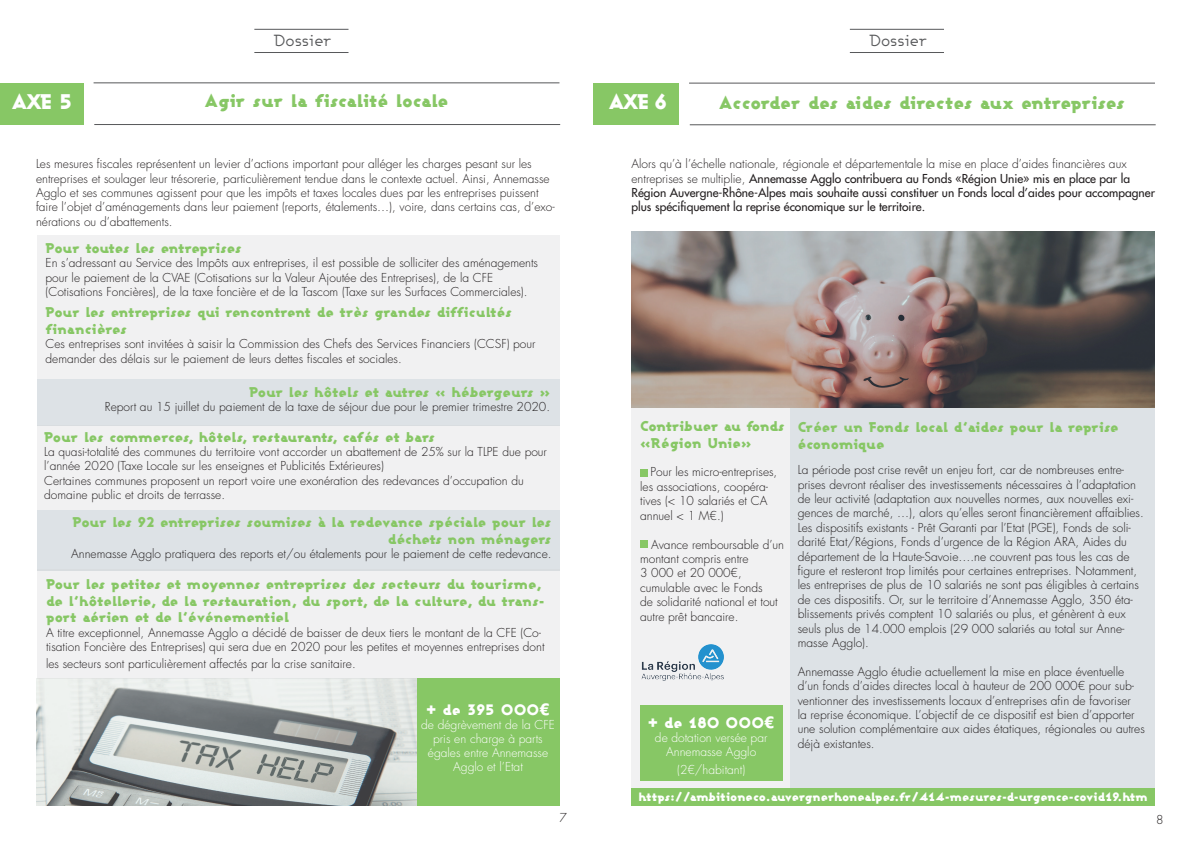
<style>
.page{position:relative;width:1191px;height:842px;background:#fff}
.page>*{position:absolute;margin:0;border:0;box-sizing:border-box;transform-origin:0 0}
.t1{font:900 21px "Ashby";letter-spacing:-.105em;color:#fff}
.t2{font:900 18px "Ashby";letter-spacing:-.02em;color:#87c765}
.t3{font:16px "Ashby";color:#57585a}
.t4{font:900 15px "Ashby";color:#fff}
.t5{font:900 14px/16.8px "Ashby";letter-spacing:-.02em;color:#87c765}
.t6{font:300 12px/14.4px "Futura Std";color:#231f20}
.t7{font:500 12px/14.4px "Futura Std";color:#231f20}
.t8{font:300 12px/14px "Futura Std";color:#fff;text-align:center}
.t9{font:900 12px "Ashby";letter-spacing:-.015em;color:#fff}
.s1{font-family:"Futura Std";font-weight:700}
.s2{font-weight:300}
</style>
<div class="page">
<div style="left:37px;top:510px;width:522px;height:61px;background:#dde2e6"></div>
<div style="left:0;top:83px;width:83px;height:42px;background:#87c765"></div>
<hr style="left:254px;top:29px;width:94px;height:1px;background:#57585a">
<hr style="left:254px;top:52px;width:94px;height:1px;background:#57585a">
<hr style="left:94px;top:83px;width:465px;height:1px;background:#57585a">
<hr style="left:94px;top:124px;width:466px;height:1px;background:#57585a">
<div style="left:37px;top:235px;width:522px;height:144px;background:#f1f1f2"></div>
<div style="left:37px;top:379px;width:522px;height:46px;background:#dde2e6"></div>
<div style="left:37px;top:425px;width:522px;height:85px;background:#f1f1f2"></div>
<img style="left:37px;top:679px;width:379px;height:127px">
<div style="left:37px;top:570px;width:523px;height:109px;background:#f1f1f2"></div>
<div style="left:594px;top:83px;width:85px;height:42px;background:#87c765"></div>
<hr style="left:850px;top:29px;width:94px;height:1px;background:#57585a">
<hr style="left:850px;top:52px;width:94px;height:1px;background:#57585a">
<hr style="left:689px;top:83px;width:466px;height:1px;background:#57585a">
<hr style="left:690px;top:125px;width:465px;height:1px;background:#57585a">
<div style="left:631px;top:408px;width:159px;height:381px;background:#f1f1f2"></div>
<div style="left:790px;top:408px;width:365px;height:389px;background:#dde2e6"></div>
<div style="left:631px;top:789px;width:524px;height:17px;background:#87c765"></div>
<div style="left:639px;top:705px;width:143px;height:75px;background:#87c765"></div>
<img style="left:631px;top:231px;width:524px;height:177px">
<div style="left:640px;top:469px;width:8px;height:7px;background:#87c765"></div>
<div style="left:640px;top:540px;width:8px;height:8px;background:#87c765"></div>
<img style="left:641px;top:644px;width:83px;height:37px">
<div style="left:416px;top:679px;width:143px;height:127px;background:#87c765"></div>
<h1 class="t1" style="left:12px;top:88px;width:63px">AXE 5</h1>
<h3 class="t3" style="left:273px;top:30px;width:60px">Dossier</h3>
<h2 class="t2" style="left:204px;top:89px;width:246px">Agir sur la fiscalité locale</h2>
<p class="t6" style="left:36px;top:157px;width:520px">Les mesures fiscales représentent un levier d’actions important pour alléger les charges pesant sur les entreprises et soulager leur trésorerie, particulièrement tendue dans le contexte actuel. Ainsi, Annemasse Agglo et ses communes agissent pour que les impôts et taxes locales dues par les entreprises puissent faire l’objet d’aménagements dans leur paiement (reports, étalements…), voire, dans certains cas, d’exo&shy;nérations ou d’abattements.</p>
<p class="t5" style="left:46px;top:239px;width:198px">Pour toutes les entreprises</p>
<p class="t6" style="left:46px;top:256px;width:494px">En s’adressant au Service des Impôts aux entreprises, il est possible de solliciter des aménagements pour le paiement de la CVAE (Cotisations sur la Valeur Ajoutée des Entreprises), de la CFE (Cotisations Foncières), de la taxe foncière et de la Tascom (Taxe sur les Surfaces Commerciales).</p>
<p class="t5" style="left:46px;top:304px;width:468px">Pour les entreprises qui rencontrent de très grandes difficultés financières</p>
<p class="t6" style="left:46px;top:337px;width:491px">Ces entreprises sont invitées à saisir la Commission des Chefs des Services Financiers (CCSF) pour demander des délais sur le paiement de leurs dettes fiscales et sociales.</p>
<p class="t5" style="left:249px;top:383px;width:302px">Pour les hôtels et autres « hébergeurs »</p>
<p class="t6" style="left:105px;top:400px;width:447px">Report au 15 juillet du paiement de la taxe de séjour due pour le premier trimestre 2020.</p>
<p class="t5" style="left:44px;top:428px;width:392px">Pour les commerces, hôtels, restaurants, cafés et bars</p>
<p class="t6" style="left:44px;top:445px;width:504px">La quasi-totalité des communes du territoire vont accorder un abattement de 25% sur la TLPE due pour l’année 2020 (Taxe Locale sur les enseignes et Publicités Extérieures)<br>Certaines communes proposent un report voire une exonération des redevances d’occupation du domaine public et droits de terrasse.</p>
<p class="t5" style="left:73px;top:513px;width:480px;text-align:right">Pour les 92 entreprises soumises à la redevance spéciale pour les déchets non ménagers</p>
<p class="t6" style="left:71px;top:547px;width:482px">Annemasse Agglo pratiquera des reports et/ou étalements pour le paiement de cette redevance.</p>
<p class="t5" style="left:46px;top:575px;width:500px">Pour les petites et moyennes entreprises des secteurs du tourisme, de l’hôtellerie, de la restauration, du sport, de la culture, du trans&shy;port aérien et de l’événementiel</p>
<p class="t6" style="left:46px;top:625px;width:500px">A titre exceptionnel, Annemasse Agglo a décidé de baisser de deux tiers le montant de la CFE (Co&shy;tisation Foncière des Entreprises) qui sera due en 2020 pour les petites et moyennes entreprises dont</p>
<p class="t6" style="left:46px;top:657px;width:311px">les secteurs sont particulièrement affectés par la crise sanitaire.</p>
<p class="t4" style="left:426px;top:700px;width:125px">+ de 395 000<span class="s1">€</span></p>
<p class="t8" style="left:421px;top:718px;width:135px">de dégrèvement de la CFE pris en charge à parts égales entre Annemasse<br>Agglo et l’Etat</p>
<p class="t6" style="left:559px;top:811px;width:9px">7</p>
<h1 class="t1" style="left:608px;top:88px;width:60px">AXE 6</h1>
<h3 class="t3" style="left:869px;top:30px;width:60px">Dossier</h3>
<h2 class="t2" style="left:719px;top:91px;width:408px">Accorder des aides directes aux entreprises</h2>
<p class="t7" style="left:631px;top:157px;width:525px"><span class="s2">Alors qu’à l’échelle nationale, régionale et départementale la mise en place d’aides financières aux entreprises se multiplie,</span> Annemasse Agglo contribuera au Fonds «Région Unie» mis en place par la Région Auvergne-Rhône-Alpes mais souhaite aussi constituer un Fonds local d’aides pour accompagner plus spécifiquement la reprise économique sur le territoire.</p>
<p class="t5" style="left:640px;top:417px;width:146px">Contribuer au fonds «Région Unie»</p>
<p class="t6" style="left:640px;top:465px;width:139px;text-indent:10px">Pour les micro-entreprises, les associations, coopéra&shy;tives (&lt; 10 salariés et CA annuel &lt; 1 M€.)</p>
<p class="t6" style="left:640px;top:537px;width:145px;text-indent:11px">Avance remboursable d’un montant compris entre<br>3 000 et 20 000€, cumulable avec le Fonds<br>de solidarité national et tout autre prêt bancaire.</p>
<p class="t4" style="left:648px;top:712px;width:128px">+ de 180 000<span class="s1">€</span></p>
<p class="t8" style="left:655px;top:730px;width:114px">de dotation versée par<br>Annemasse Agglo</p>
<p class="t8" style="left:677px;top:762px;width:70px">(2€/habitant)</p>
<p class="t5" style="left:797px;top:419px;width:322px">Créer un Fonds local d’aides pour la reprise économique</p>
<p class="t6" style="left:797px;top:463px;width:347px">La période post crise revêt un enjeu fort, car de nombreuses entre&shy;prises devront réaliser des investissements nécessaires à l’adaptation de leur activité (adaptation aux nouvelles normes, aux nouvelles exi&shy;gences de marché, …), alors qu’elles seront financièrement affaiblies.<br>Les dispositifs existants - Prêt Garanti par l’Etat (PGE), Fonds de soli&shy;darité Etat/Régions, Fonds d’urgence de la Région ARA, Aides du département de la Haute-Savoie….ne couvrent pas tous les cas de figure et resteront trop limités pour certaines entreprises. Notamment, les entreprises de plus de 10 salariés ne sont pas éligibles à certains de ces dispositifs. Or, sur le territoire d’Annemasse Agglo, 350 éta&shy;blissements privés comptent 10 salariés ou plus, et génèrent à eux seuls plus de 14.000 emplois (29 000 salariés au total sur Anne&shy;masse Agglo).</p>
<p class="t6" style="left:797px;top:664px;width:348px">Annemasse Agglo étudie actuellement la mise en place éventuelle d’un fonds d’aides directes local à hauteur de 200 000€ pour sub&shy;ventionner des investissements locaux d’entreprises afin de favoriser<br>la reprise économique. L’objectif de ce dispositif est bien d’apporter une solution complémentaire aux aides étatiques, régionales ou autres déjà existantes.</p>
<p class="t9" style="left:638px;top:789px;width:511px">https://ambitioneco.auvergnerhonealpes.fr/414-mesures-d-urgence-covid19.htm</p>
<p class="t6" style="left:1156px;top:813px;width:9px">8</p>
</div>
